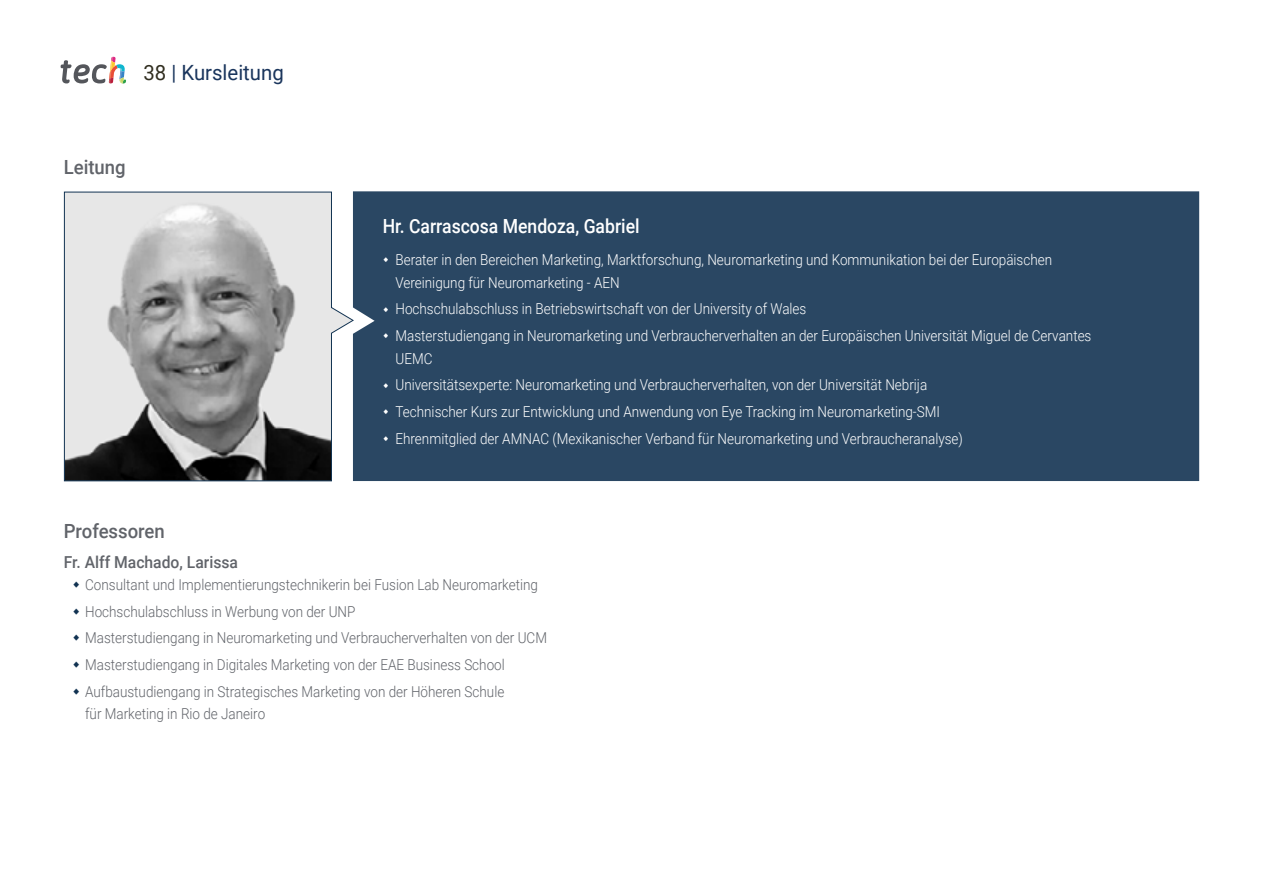
<style>
.page{position:relative;width:1263px;height:893px;background:#fff}
.page>*{position:absolute;margin:0;border:0;box-sizing:border-box;transform-origin:0 0}
.t1{font:21px "Roboto";color:#1a355c}
.t2{font:500 19.5px "Roboto";color:#fff;scale:.9 1}
.t3{font:500 19.5px "Roboto";color:#61646a;scale:.95 1}
.t4{font:500 16.5px "Roboto";color:#61646a;scale:.95 1}
.t5{font:300 15px/26.7px "Roboto";color:#fff;scale:.9 1}
.t6{font:300 15px/26.7px "Roboto";color:#61646a;scale:.9 1}
.s1{color:#312e20}
</style>
<div class="page">
<svg style="left:61px;top:57px;width:65px;height:27px"></svg>
<div style="left:353px;top:191px;width:846px;height:290px;background:#2a4763"></div>
<svg style="left:64px;top:192px;width:290px;height:289px;background:#aaabac"></svg>
<svg style="left:384px;top:257px;width:4px;height:5px"></svg>
<svg style="left:384px;top:307px;width:4px;height:5px"></svg>
<svg style="left:384px;top:333px;width:4px;height:5px"></svg>
<svg style="left:384px;top:383px;width:4px;height:5px"></svg>
<svg style="left:384px;top:409px;width:4px;height:5px"></svg>
<svg style="left:384px;top:436px;width:4px;height:5px"></svg>
<h1 class="t1" style="left:144px;top:57px;width:142px"><span class="s1">38</span> | Kursleitung</h1>
<h2 class="t3" style="left:64px;top:154px;width:67px">Leitung</h2>
<h2 class="t2" style="left:383px;top:213px;width:287px">Hr. Carrascosa Mendoza, Gabriel</h2>
<p class="t5" style="left:395px;top:248px;width:731px;line-height:22.5px">Berater in den Bereichen Marketing, Marktforschung, Neuromarketing und Kommunikation bei der Europäischen<br>Vereinigung für Neuromarketing - AEN</p>
<p class="t5" style="left:395px;top:295px;width:775px">Hochschulabschluss in Betriebswirtschaft von der University of Wales<br>Masterstudiengang in Neuromarketing und Verbraucherverhalten an der Europäischen Universität Miguel de Cervantes</p>
<p class="t5" style="left:395px;top:344px;width:632px">UEMC<br>Universitätsexperte: Neuromarketing und Verbraucherverhalten, von der Universität Nebrija Technischer Kurs zur Entwicklung und Anwendung von Eye Tracking im Neuromarketing-SMI Ehrenmitglied der AMNAC (Mexikanischer Verband für Neuromarketing und Verbraucheranalyse)</p>
<h2 class="t3" style="left:64px;top:518px;width:108px">Professoren</h2>
<p class="t4" style="left:64px;top:550px;width:185px">Fr. Alff Machado, Larissa</p>
<p class="t6" style="left:85px;top:571px;width:515px">Consultant und Implementierungstechnikerin bei Fusion Lab Neuromarketing Hochschulabschluss in Werbung von der UNP<br>Masterstudiengang in Neuromarketing und Verbraucherverhalten von der UCM Masterstudiengang in Digitales Marketing von der EAE Business School Aufbaustudiengang in Strategisches Marketing von der Höheren Schule</p>
<p class="t6" style="left:85px;top:700px;width:202px">für Marketing in Rio de Janeiro</p>
</div>
